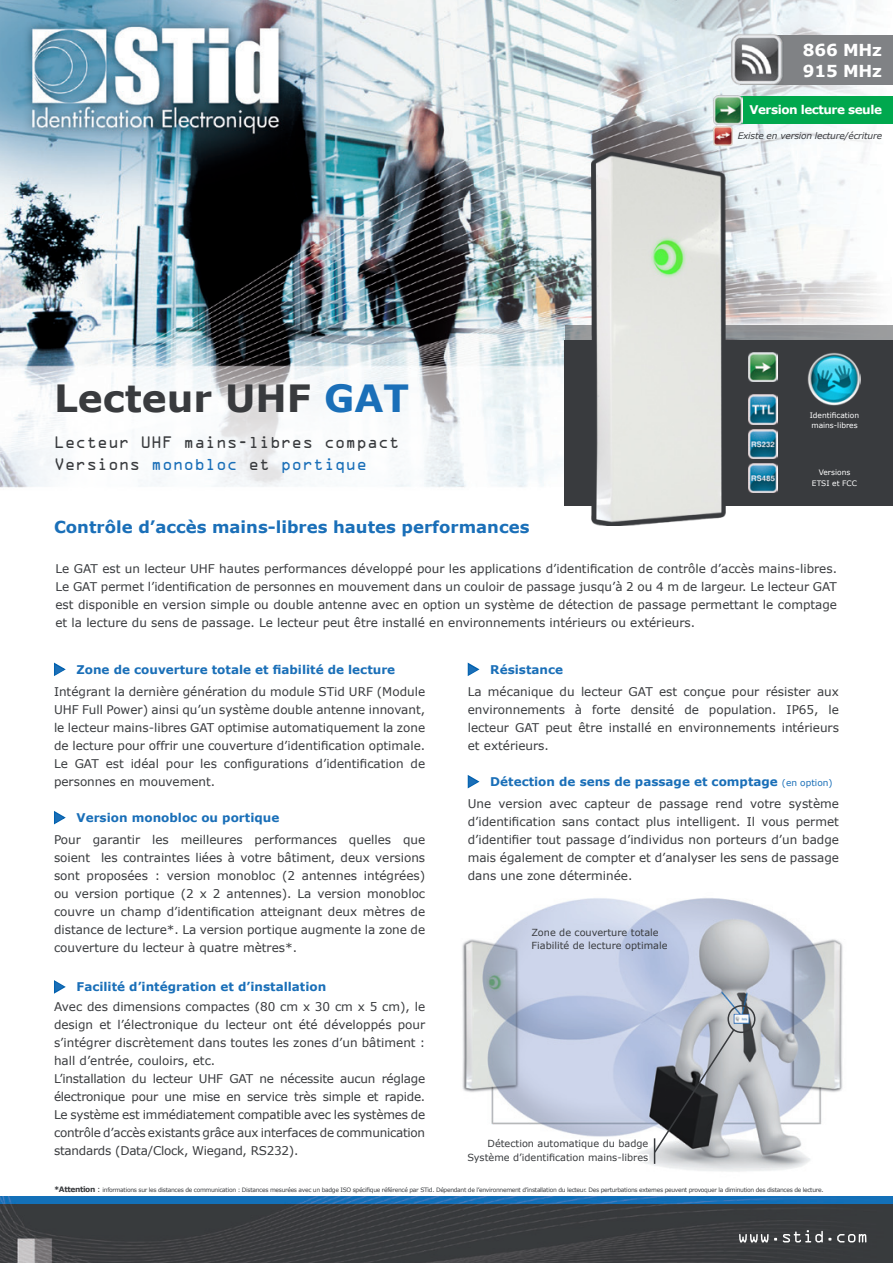
<style>
.page{position:relative;width:893px;height:1263px;background:#fff}
.page>*{position:absolute;margin:0;border:0;box-sizing:border-box;transform-origin:0 0}
.t1{font:700 37.5px "Verdana";color:#393b3e}
.t2{font:700 16.5px "Verdana";color:#1a6fb8}
.t3{font:700 16.5px "Verdana";letter-spacing:-.01em;color:#fff}
.t4{font:15px "OCRA Std";color:#393b3e}
.t5{font:15px "OCRA Std";color:#1a6fb8}
.Légende_Photo_Recto{font:12px/18px "Verdana";color:#393b3e;text-align:justify}
.t6{font:700 12px "Verdana";color:#1a6fb8}
.t7{font:700 12px "Verdana";letter-spacing:-.04em;color:#fff}
.t8{font:9.75px "Verdana";color:#393b3e}
.t9{font:italic 9px "Verdana";letter-spacing:-.02em;color:#393b3e}
.t10{font:7.5px "Verdana";color:#fff}
.t11{font:6px "Verdana";letter-spacing:-.05em;color:#393b3e}
.s1{color:#1a6fb8}
.s2{color:#393b3e}
.s3{font-weight:400;font-size:9px}
.s4{font-weight:700;font-size:7.5px}
.s5{font-size:7.5px}
</style>
<div class="page">
<img style="left:0;top:0;width:893px;height:506px">
<img style="left:0;top:1196px;width:893px;height:67px">
<img style="left:741px;top:35px;width:152px;height:50px">
<div style="left:727px;top:96px;width:166px;height:28px;background:#00a84e"></div>
<img style="left:714px;top:95px;width:28px;height:29px">
<img style="left:714px;top:126px;width:19px;height:19px">
<div style="left:565px;top:326px;width:328px;height:14px;background:#929597"></div>
<div style="left:565px;top:341px;width:328px;height:165px;background:#393b3e"></div>
<img style="left:749px;top:352px;width:29px;height:29px">
<img style="left:749px;top:429px;width:29px;height:29px">
<img style="left:749px;top:463px;width:29px;height:29px">
<img style="left:749px;top:395px;width:29px;height:29px">
<img style="left:581px;top:150px;width:160px;height:376px">
<img style="left:462px;top:898px;width:381px;height:274px">
<div style="left:727px;top:1005px;width:28px;height:28px;border:2px solid #393b3e;border-radius:50%"></div>
<img style="left:807px;top:352px;width:53px;height:53px">
<div style="left:0;top:350px;width:474px;height:200px;background:#fff;opacity:.75"></div>
<div style="left:47px;top:375px;width:371px;height:46px;background:#fff;opacity:.75"></div>
<svg style="left:464px;top:1027px;width:272px;height:140px"></svg>
<svg style="left:54px;top:662px;width:12px;height:14px"></svg>
<svg style="left:54px;top:811px;width:12px;height:14px"></svg>
<svg style="left:54px;top:980px;width:12px;height:14px"></svg>
<svg style="left:467px;top:662px;width:13px;height:14px"></svg>
<svg style="left:467px;top:775px;width:13px;height:14px"></svg>
<p class="t3" style="left:803px;top:38px;width:81px">866 MHz</p>
<p class="t3" style="left:803px;top:59px;width:81px">915 MHz</p>
<p class="t1" style="left:54px;top:372px;width:357px">Lecteur UHF <span class="s1">GAT</span></p>
<p class="t4" style="left:54px;top:435px;width:347px">Lecteur UHF mains-libres compact</p>
<p class="t5" style="left:54px;top:458px;width:315px"><span class="s2">Versions</span> monobloc <span class="s2">et</span> portique</p>
<p class="t2" style="left:54px;top:515px;width:477px">Contrôle d’accès mains-libres hautes performances</p>
<p class="t7" style="left:749px;top:101px;width:134px">Version lecture seule</p>
<p class="t9" style="left:738px;top:129px;width:146px">Existe en version lecture/écriture</p>
<p class="t10" style="left:810px;top:410px;width:51px">Identification</p>
<p class="t10" style="left:811px;top:420px;width:48px">mains-libres</p>
<p class="t10" style="left:819px;top:467px;width:33px">Versions</p>
<p class="t10" style="left:812px;top:478px;width:47px">ETSI et FCC</p>
<p class="Légende_Photo_Recto" style="left:56px;top:559px;width:783px">Le GAT est un lecteur UHF hautes performances développé pour les applications d’identification de contrôle d’accès mains-libres.<br>Le GAT permet l’identification de personnes en mouvement dans un couloir de passage jusqu’à 2 ou 4 m de largeur. Le lecteur GAT est disponible en version simple ou double antenne avec en option un système de détection de passage permettant le comptage et la lecture du sens de passage. Le lecteur peut être installé en environnements intérieurs ou extérieurs.</p>
<p class="t6" style="left:54px;top:661px;width:343px">◆ Zone de couverture totale et fiabilité de lecture</p>
<p class="Légende_Photo_Recto" style="left:54px;top:682px;width:373px">Intégrant la dernière génération du module STid URF (Module UHF Full Power) ainsi qu’un système double antenne innovant, le lecteur mains-libres GAT optimise automatiquement la zone de lecture pour offrir une couverture d’identification optimale.<br>Le GAT est idéal pour les configurations d’identification de personnes en mouvement.</p>
<p class="t6" style="left:54px;top:809px;width:227px">◆ Version monobloc ou portique</p>
<p class="Légende_Photo_Recto" style="left:54px;top:831px;width:373px">Pour garantir les meilleures performances quelles que soient les contraintes liées à votre bâtiment, deux versions sont proposées : version monobloc (2 antennes intégrées) ou version portique (2 x 2 antennes). La version monobloc couvre un champ d’identification atteignant deux mètres de distance de lecture*. La version portique augmente la zone de couverture du lecteur à quatre mètres*.</p>
<p class="t6" style="left:54px;top:978px;width:274px">◆ Facilité d’intégration et d’installation</p>
<p class="Légende_Photo_Recto" style="left:54px;top:997px;width:373px">Avec des dimensions compactes (80 cm x 30 cm x 5 cm), le design et l’électronique du lecteur ont été développés pour s’intégrer discrètement dans toutes les zones d’un bâtiment : hall d’entrée, couloirs, etc.</p>
<p class="Légende_Photo_Recto" style="left:54px;top:1069px;width:373px">L’installation du lecteur UHF GAT ne nécessite aucun réglage électronique pour une mise en service très simple et rapide.<br>Le système est immédiatement compatible avec les systèmes de contrôle d’accès existants grâce aux interfaces de communication standards (Data/Clock, Wiegand, RS232).</p>
<p class="t6" style="left:468px;top:661px;width:97px">◆ Résistance</p>
<p class="Légende_Photo_Recto" style="left:468px;top:682px;width:373px">La mécanique du lecteur GAT est conçue pour résister aux environnements à forte densité de population. IP65, le lecteur GAT peut être installé en environnements intérieurs et extérieurs.</p>
<p class="t6" style="left:468px;top:773px;width:366px">◆ Détection de sens de passage et comptage <span class="s3">(en option)</span></p>
<p class="Légende_Photo_Recto" style="left:468px;top:795px;width:373px">Une version avec capteur de passage rend votre système d’identification sans contact plus intelligent. Il vous permet d’identifier tout passage d’individus non porteurs d’un badge mais également de compter et d’analyser les sens de passage dans une zone déterminée.</p>
<p class="t8" style="left:531px;top:925px;width:129px">Zone de couverture totale</p>
<p class="t8" style="left:531px;top:939px;width:137px">Fiabilité de lecture optimale</p>
<p class="t8" style="left:487px;top:1137px;width:162px">Détection automatique du badge</p>
<p class="t8" style="left:467px;top:1150px;width:182px">Système d’identification mains-libres</p>
<p class="t11" style="left:54px;top:1186px;width:771px"><span class="s4">*Attention</span> <span class="s5">:</span> informations sur les distances de communication : Distances mesurées avec un badge ISO spécifique référencé par STid. Dépendant de l’environnement d’installation du lecteur. Des perturbations externes peuvent provoquer la diminution des distances de lecture.</p>
</div>
